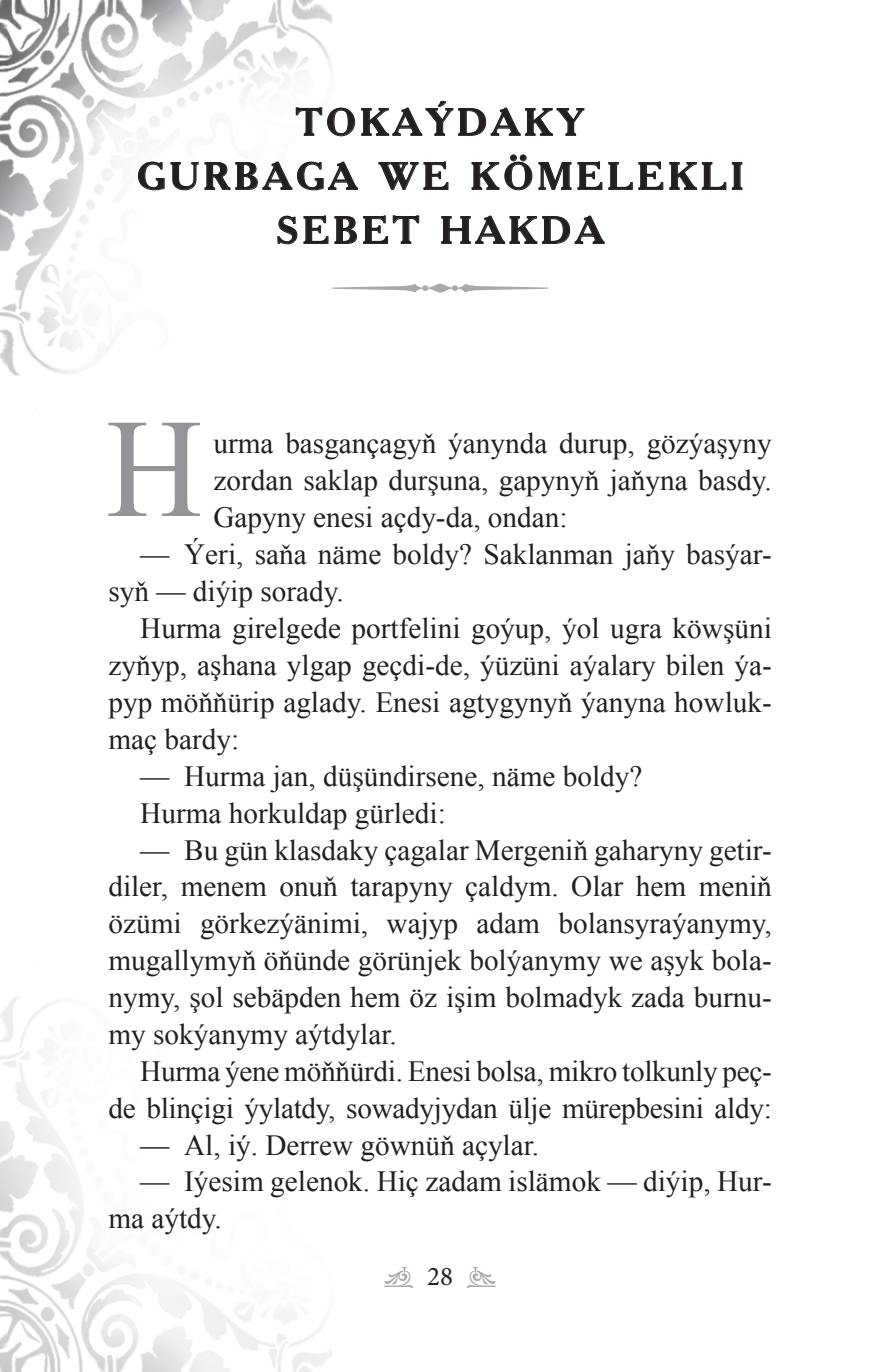
<style>
.page{position:relative;width:893px;height:1372px;background:#fff}
.page>*{position:absolute;margin:0;border:0;box-sizing:border-box;transform-origin:0 0}
.Text_1_abz{font:140.62px "Times New Roman";color:#939598;scale:.95 1}
.Glava{font:700 38.25px/54px "Academy Unicode";letter-spacing:.1em;color:#231f20;text-align:center}
.Text{font:29.25px/36.9px "Times New Roman";color:#231f20}
.Text_1_abz-2{font:29.25px/36.9px "Times New Roman";color:#231f20;text-align:justify}
.t1{font:27px "Minion Pro";color:#231f20}
.s1{color:#a8a9ad}
</style>
<div class="page">
<img style="left:0;top:997px;width:332px;height:374px">
<img style="left:0;top:0;width:356px;height:376px">
<svg style="left:296px;top:107px;width:59px;height:29px"></svg>
<svg style="left:361px;top:101px;width:223px;height:35px"></svg>
<svg style="left:138px;top:162px;width:27px;height:28px"></svg>
<svg style="left:171px;top:162px;width:28px;height:28px"></svg>
<svg style="left:205px;top:162px;width:153px;height:28px"></svg>
<svg style="left:378px;top:161px;width:70px;height:29px"></svg>
<svg style="left:472px;top:155px;width:60px;height:35px"></svg>
<svg style="left:538px;top:162px;width:33px;height:28px"></svg>
<svg style="left:577px;top:161px;width:25px;height:29px"></svg>
<svg style="left:608px;top:161px;width:55px;height:29px"></svg>
<svg style="left:669px;top:162px;width:57px;height:28px"></svg>
<svg style="left:732px;top:162px;width:10px;height:28px"></svg>
<svg style="left:277px;top:216px;width:20px;height:28px"></svg>
<svg style="left:303px;top:215px;width:25px;height:29px"></svg>
<svg style="left:334px;top:216px;width:23px;height:28px"></svg>
<svg style="left:363px;top:215px;width:56px;height:29px"></svg>
<svg style="left:441px;top:216px;width:164px;height:28px"></svg>
<svg style="left:332px;top:283px;width:216px;height:10px"></svg>
<p class="Glava" style="left:137px;top:95px;width:608px">TOKAÝDAKY<br>GURBAGA WE KÖMELEKLI<br>SEBET HAKDA</p>
<p class="Text_1_abz" style="left:106px;top:374px;width:103px">H</p>
<p class="Text_1_abz-2" style="left:213px;top:424px;width:560px">urma basgançagyň ýanynda durup, gözýaşyny zordan saklap durşuna, gapynyň jaňyna basdy.<br>Gapyny enesi açdy-da, ondan:</p>
<p class="Text" style="left:108px;top:535px;width:662px;text-indent:32px">— Ýeri, saňa näme boldy? Saklanman jaňy basýar&shy;syň — diýip sorady.</p>
<p class="Text" style="left:108px;top:609px;width:665px;text-align:justify;text-indent:32px">Hurma girelgede portfelini goýup, ýol ugra köwşüni zyňyp, aşhana ylgap geçdi-de, ýüzüni aýalary bilen ýa&shy;pyp möňňürip aglady. Enesi agtygynyň ýanyna howluk&shy;maç bardy:</p>
<p class="Text" style="left:140px;top:757px;width:504px">— Hurma jan, düşündirsene, näme boldy?</p>
<p class="Text" style="left:140px;top:793px;width:307px">Hurma horkuldap gürledi:</p>
<p class="Text" style="left:108px;top:830px;width:665px;text-align:justify;text-indent:32px">— Bu gün klasdaky çagalar Mergeniň gaharyny getir&shy;diler, menem onuň tarapyny çaldym. Olar hem meniň özümi görkezýänimi, wajyp adam bolansyraýanymy, mugallymyň öňünde görünjek bolýanymy we aşyk bola&shy;nymy, şol sebäpden hem öz işim bolmadyk zada burnu&shy;my sokýanymy aýtdylar.</p>
<p class="Text" style="left:108px;top:1052px;width:665px;text-align:right">Hurma ýene möňňürdi. Enesi bolsa, mikro tolkunly peç&shy;de blinçigi ýylatdy, sowadyjydan ülje mürepbesini aldy:</p>
<p class="Text" style="left:140px;top:1126px;width:400px">— Al, iý. Derrew göwnüň açylar.</p>
<p class="Text" style="left:108px;top:1162px;width:665px;text-indent:32px">— Iýesim gelenok. Hiç zadam islämok — diýip, Hur&shy;ma aýtdy.</p>
<p class="t1" style="left:384px;top:1257px;width:114px"><span class="s1">❖</span>28<span class="s1">◆</span></p>
</div>
